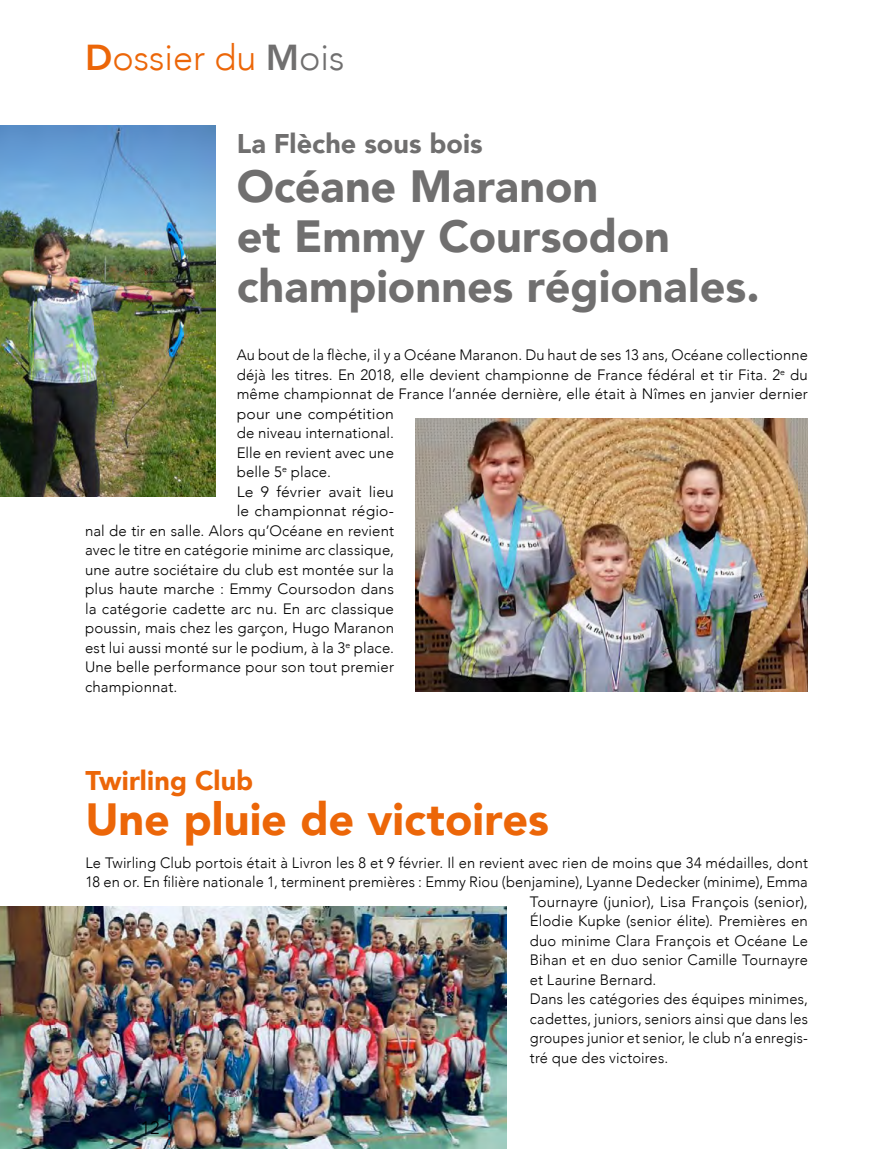
<style>
.page{position:relative;width:893px;height:1149px;background:#fff}
.page>*{position:absolute;margin:0;border:0;box-sizing:border-box;transform-origin:0 0}
.t1{font:900 45px/49.5px "Avenir";letter-spacing:-.005em;color:#706f6f}
.t2{font:900 45px "Avenir";color:#ec6608}
.t3{font:300 36px "Avenir";color:#ec6608}
.t4{font:900 27px "Avenir";color:#706f6f}
.t5{font:900 27px "Avenir";letter-spacing:.005em;color:#ec6608}
.t6{font:300 18px "Avenir";color:#000}
.t7{font:300 15px "Avenir";letter-spacing:.01em;color:#000}
.t8{font:300 15px "Avenir";letter-spacing:.01em;color:#000;scale:.96 1}
.t9{font:300 15px "Avenir";letter-spacing:.01em;color:#000;scale:1.05 1}
.t10{font:300 15px "Avenir";letter-spacing:.01em;color:#000;scale:1.04 1}
.s1{font-weight:800}
.s2{font-weight:800;color:#706f6f}
.s3{color:#706f6f}
</style>
<div class="page">
<img style="left:0;top:126px;width:215px;height:370px">
<img style="left:415px;top:418px;width:393px;height:273px">
<img style="left:0;top:906px;width:506px;height:242px">
<svg style="left:168px;top:1106px;width:2px;height:42px"></svg>
<h2 class="t3" style="left:85px;top:36px;width:261px"><span class="s1">D</span>ossier du <span class="s2">M</span><span class="s3">ois</span></h2>
<h3 class="t4" style="left:237px;top:120px;width:247px">La Flèche sous bois</h3>
<h1 class="t1" style="left:237px;top:161px;width:524px">Océane Maranon<br>et Emmy Coursodon championnes régionales.</h1>
<p class="t7" style="left:237px;top:346px;width:573px">Au bout de la flèche, il y a Océane Maranon. Du haut de ses 13 ans, Océane collectionne</p>
<p class="t7" style="left:237px;top:365px;width:573px">déjà les titres. En 2018, elle devient championne de France fédéral et tir Fita. 2<sup>e</sup> du</p>
<p class="t7" style="left:237px;top:385px;width:573px">même championnat de France l’année dernière, elle était à Nîmes en janvier dernier</p>
<p class="t9" style="left:237px;top:404px;width:151px">pour une compétition</p>
<p class="t7" style="left:237px;top:424px;width:159px">de niveau international.</p>
<p class="t7" style="left:237px;top:443px;width:159px">Elle en revient avec une</p>
<p class="t7" style="left:237px;top:463px;width:96px">belle 5<sup>e</sup> place.</p>
<p class="t9" style="left:237px;top:482px;width:151px">Le 9 février avait lieu</p>
<p class="t10" style="left:237px;top:502px;width:153px">le championnat régio-</p>
<p class="t7" style="left:85px;top:521px;width:311px">nal de tir en salle. Alors qu’Océane en revient</p>
<p class="t7" style="left:85px;top:541px;width:311px">avec le titre en catégorie minime arc classique,</p>
<p class="t7" style="left:85px;top:560px;width:310px">une autre sociétaire du club est montée sur la</p>
<p class="t7" style="left:85px;top:580px;width:310px">plus haute marche : Emmy Coursodon dans</p>
<p class="t7" style="left:85px;top:599px;width:311px">la catégorie cadette arc nu. En arc classique</p>
<p class="t7" style="left:85px;top:619px;width:310px">poussin, mais chez les garçon, Hugo Maranon</p>
<p class="t7" style="left:85px;top:638px;width:310px">est lui aussi monté sur le podium, à la 3<sup>e</sup> place.</p>
<p class="t7" style="left:85px;top:658px;width:310px">Une belle performance pour son tout premier</p>
<p class="t7" style="left:85px;top:677px;width:94px">championnat.</p>
<h3 class="t5" style="left:85px;top:757px;width:169px">Twirling Club</h3>
<h1 class="t2" style="left:85px;top:780px;width:465px">Une pluie de victoires</h1>
<p class="t7" style="left:85px;top:853px;width:724px">Le Twirling Club portois était à Livron les 8 et 9 février. Il en revient avec rien de moins que 34 médailles, dont</p>
<p class="t7" style="left:85px;top:872px;width:724px">18 en or. En filière nationale 1, terminent premières : Emmy Riou (benjamine), Lyanne Dedecker (minime), Emma</p>
<p class="t7" style="left:530px;top:892px;width:279px">Tournayre (junior), Lisa François (senior),</p>
<p class="t7" style="left:530px;top:911px;width:279px">Élodie Kupke (senior élite). Premières en</p>
<p class="t7" style="left:530px;top:931px;width:279px">duo minime Clara François et Océane Le</p>
<p class="t7" style="left:530px;top:950px;width:279px">Bihan et en duo senior Camille Tournayre</p>
<p class="t7" style="left:530px;top:970px;width:128px">et Laurine Bernard.</p>
<p class="t7" style="left:530px;top:989px;width:279px">Dans les catégories des équipes minimes,</p>
<p class="t7" style="left:530px;top:1009px;width:280px">cadettes, juniors, seniors ainsi que dans les</p>
<p class="t8" style="left:530px;top:1028px;width:291px">groupes junior et senior, le club n’a enregis-</p>
<p class="t7" style="left:530px;top:1048px;width:140px">tré que des victoires.</p>
<p class="t6" style="left:141px;top:1116px;width:20px">12</p>
</div>
